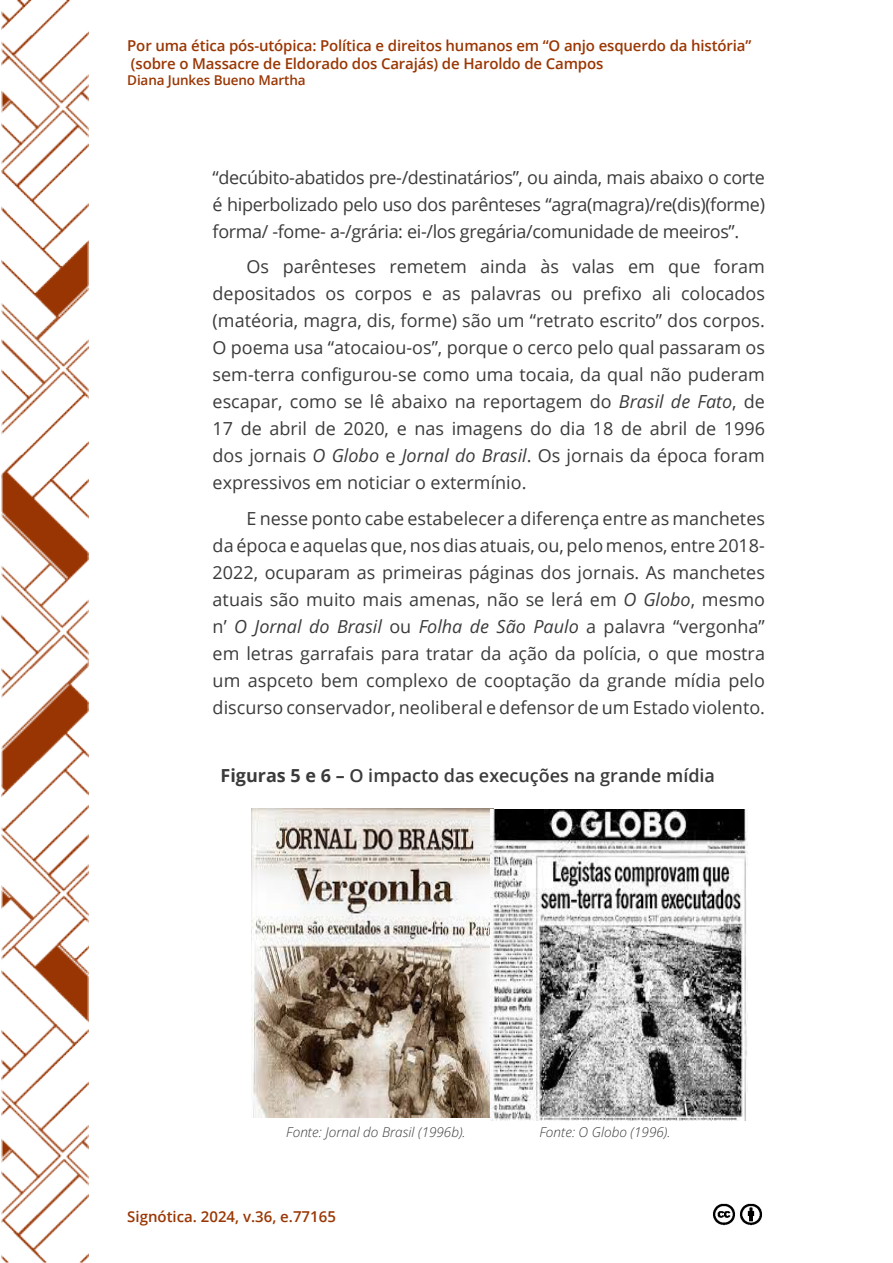
<style>
.page{position:relative;width:893px;height:1263px;background:#fff}
.page>*{position:absolute;margin:0;border:0;box-sizing:border-box;transform-origin:0 0}
.t1{font:18px/27px "Open Sans";color:#3c3b3b;text-align:justify}
.t2{font:600 18px "Open Sans";color:#3c3b3b}
.t3{font:600 15px/18px "Open Sans";letter-spacing:-.01em;color:#993603}
.t4{font:italic 13.5px "Open Sans";color:#3c3b3b}
.t5{font:600 13.5px "Open Sans";letter-spacing:-.01em;color:#993603}
.s1{font-style:italic}
.s2{font-weight:700}
</style>
<div class="page">
<img style="left:1px;top:0;width:87px;height:1263px">
<img style="left:713px;top:1203px;width:22px;height:23px">
<img style="left:740px;top:1203px;width:22px;height:23px">
<img style="left:251px;top:809px;width:239px;height:308px">
<img style="left:490px;top:809px;width:258px;height:311px">
<p class="t3" style="left:127px;top:36px;width:626px">Por uma ética pós-utópica: Política e direitos humanos em “O anjo esquerdo da história” (sobre o Massacre de Eldorado dos Carajás) de Haroldo de Campos</p>
<p class="t5" style="left:127px;top:71px;width:180px">Diana Junkes Bueno Martha</p>
<p class="t1" style="left:213px;top:163px;width:554px">“decúbito-abatidos pre-/destinatários”, ou ainda, mais abaixo o corte é hiperbolizado pelo uso dos parênteses “agra(magra)/re(dis)(forme) forma/ -fome- a-/grária: ei-/los gregária/comunidade de meeiros”.</p>
<p class="t1" style="left:213px;top:253px;width:554px;text-indent:34px">Os parênteses remetem ainda às valas em que foram depositados os corpos e as palavras ou prefixo ali colocados (matéoria, magra, dis, forme) são um “retrato escrito” dos corpos.<br>O poema usa “atocaiou-os”, porque o cerco pelo qual passaram os sem-terra configurou-se como uma tocaia, da qual não puderam escapar, como se lê abaixo na reportagem do <span class="s1">Brasil de Fato</span>, de 17 de abril de 2020, e nas imagens do dia 18 de abril de 1996 dos jornais <span class="s1">O Globo</span> e <span class="s1">Jornal do Brasil</span>. Os jornais da época foram expressivos em noticiar o extermínio.</p>
<p class="t1" style="left:213px;top:504px;width:554px;text-indent:34px">E nesse ponto cabe estabelecer a diferença entre as manchetes da época e aquelas que, nos dias atuais, ou, pelo menos, entre 2018- 2022, ocuparam as primeiras páginas dos jornais. As manchetes atuais são muito mais amenas, não se lerá em <span class="s1">O Globo</span>, mesmo n’ <span class="s1">O Jornal do Brasil</span> ou <span class="s1">Folha de São Paulo</span> a palavra “vergonha” em letras garrafais para tratar da ação da polícia, o que mostra um aspceto bem complexo de cooptação da grande mídia pelo discurso conservador, neoliberal e defensor de um Estado violento.</p>
<p class="t2" style="left:221px;top:763px;width:496px"><span class="s2">Figuras 5 e 6 –</span> O impacto das execuções na grande mídia</p>
<p class="t4" style="left:286px;top:1122px;width:181px">Fonte: Jornal do Brasil (1996b).</p>
<p class="t4" style="left:539px;top:1122px;width:133px">Fonte: O Globo (1996).</p>
<p class="t3" style="left:127px;top:1207px;width:210px">Signótica. 2024, v.36, e.77165</p>
</div>
